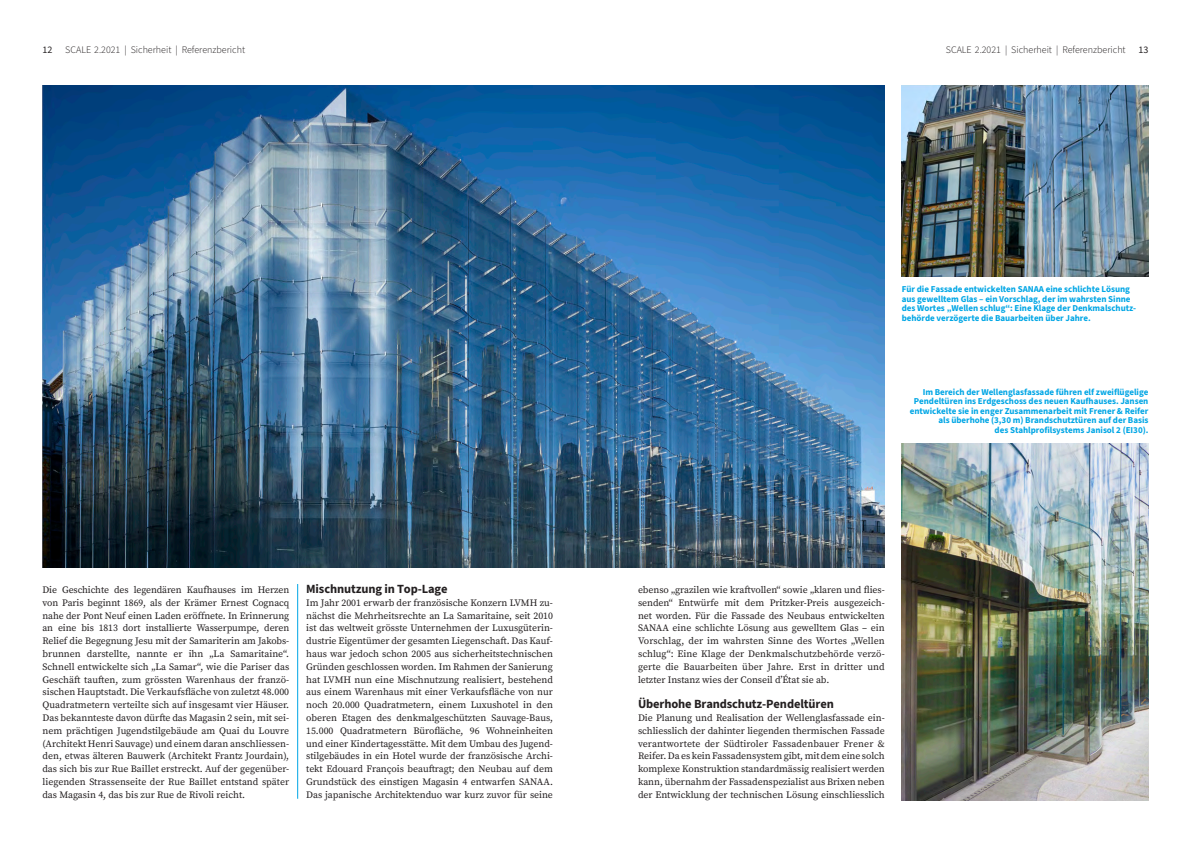
<style>
.page{position:relative;width:1191px;height:842px;background:#fff}
.page>*{position:absolute;margin:0;border:0;box-sizing:border-box;transform-origin:0 0}
.t1{font:700 12.5px "Source Sans 3";letter-spacing:-.01em;color:#231f20}
.t2{font:300 10px "Source Sans 3";color:#231f20}
.t3{font:10px "Source Sans 3";color:#231f20}
.t4{font:9.8px/12.8px "Source Serif Pro";letter-spacing:-.005em;color:#231f20;text-align:justify}
.t5{font:700 9px/9.6px "Source Sans 3";letter-spacing:-.005em;color:#00a6e5}
</style>
<div class="page">
<img style="left:43px;top:85px;width:841px;height:482px">
<img style="left:901px;top:443px;width:247px;height:357px">
<img style="left:901px;top:86px;width:247px;height:190px">
<hr style="left:297px;top:584px;width:1px;height:215px;background:#00a6e5">
<p class="t3" style="left:43px;top:43px;width:11px">12</p>
<p class="t2" style="left:65px;top:43px;width:181px">SCALE 2.2021 | Sicherheit | Referenzbericht</p>
<p class="t2" style="left:945px;top:43px;width:181px">SCALE 2.2021 | Sicherheit | Referenzbericht</p>
<p class="t3" style="left:1138px;top:43px;width:11px">13</p>
<p class="t5" style="left:901px;top:285px;width:236px">Für die Fassade entwickelten SANAA eine schlichte Lösung aus gewelltem Glas – ein Vorschlag, der im wahrsten Sinne des Wortes „Wellen schlug“: Eine Klage der Denkmalschutz&shy;behörde verzögerte die Bauarbeiten über Jahre.</p>
<p class="t4" style="left:43px;top:584px;width:248px">Die Geschichte des legendären Kaufhauses im Herzen von Paris beginnt 1869, als der Krämer Ernest Cognacq nahe der Pont Neuf einen Laden eröffnete. In Erinnerung an eine bis 1813 dort installierte Wasserpumpe, deren Relief die Begegnung Jesu mit der Samariterin am Jakobs&shy;brunnen darstellte, nannte er ihn „La Samaritaine“.<br>Schnell entwickelte sich „La Samar“, wie die Pariser das Geschäft tauften, zum grössten Warenhaus der franzö&shy;sischen Hauptstadt. Die Verkaufsfläche von zuletzt 48.000<br>Quadratmetern verteilte sich auf insgesamt vier Häuser.<br>Das bekannteste davon dürfte das Magasin 2 sein, mit sei&shy;nem prächtigen Jugendstilgebäude am Quai du Louvre (Architekt Henri Sauvage) und einem daran anschliessen&shy;den, etwas älteren Bauwerk (Architekt Frantz Jourdain), das sich bis zur Rue Baillet erstreckt. Auf der gegenüber&shy;liegenden Strassenseite der Rue Baillet entstand später das Magasin 4, das bis zur Rue de Rivoli reicht.</p>
<p class="t1" style="left:306px;top:580px;width:143px">Mischnutzung in Top-Lage</p>
<p class="t4" style="left:306px;top:596px;width:248px">Im Jahr 2001 erwarb der französische Konzern LVMH zu&shy;nächst die Mehrheitsrechte an La Samaritaine, seit 2010 ist das weltweit grösste Unternehmen der Luxusgüterin&shy;dustrie Eigentümer der gesamten Liegenschaft. Das Kauf&shy;haus war jedoch schon 2005 aus sicherheitstechnischen Gründen geschlossen worden. Im Rahmen der Sanierung hat LVMH nun eine Mischnutzung realisiert, bestehend aus einem Warenhaus mit einer Verkaufsfläche von nur noch 20.000 Quadratmetern, einem Luxushotel in den oberen Etagen des denkmalgeschützten Sauvage-Baus, 15.000 Quadratmetern Bürofläche, 96 Wohneinheiten und einer Kindertagesstätte. Mit dem Umbau des Jugend&shy;stilgebäudes in ein Hotel wurde der französische Archi&shy;tekt Edouard François beauftragt; den Neubau auf dem Grundstück des einstigen Magasin 4 entwarfen SANAA.<br>Das japanische Architektenduo war kurz zuvor für seine</p>
<p class="t5" style="left:909px;top:387px;width:240px;text-align:right">Im Bereich der Wellenglasfassade führen elf zweiflügelige Pendeltüren ins Erdgeschoss des neuen Kaufhauses. Jansen entwickelte sie in enger Zusammenarbeit mit Frener &amp; Reifer als überhohe (3,30 m) Brandschutztüren auf der Basis<br>des Stahlprofilsystems Janisol 2 (EI30).</p>
<p class="t4" style="left:638px;top:584px;width:248px">ebenso „grazilen wie kraftvollen“ sowie „klaren und flies&shy;senden“ Entwürfe mit dem Pritzker-Preis ausgezeich&shy;net worden. Für die Fassade des Neubaus entwickelten SANAA eine schlichte Lösung aus gewelltem Glas – ein Vorschlag, der im wahrsten Sinne des Wortes „Wellen schlug“: Eine Klage der Denkmalschutzbehörde verzö&shy;gerte die Bauarbeiten über Jahre. Erst in dritter und letzter Instanz wies der Conseil d’État sie ab.</p>
<p class="t1" style="left:638px;top:696px;width:197px">Überhohe Brandschutz-Pendeltüren</p>
<p class="t4" style="left:638px;top:712px;width:248px">Die Planung und Realisation der Wellenglasfassade ein&shy;schliesslich der dahinter liegenden thermischen Fassade verantwortete der Südtiroler Fassadenbauer Frener &amp; Reifer. Da es kein Fassadensystem gibt, mit dem eine solch komplexe Konstruktion standardmässig realisiert werden kann, übernahm der Fassadenspezialist aus Brixen neben der Entwicklung der technischen Lösung einschliesslich</p>
</div>
